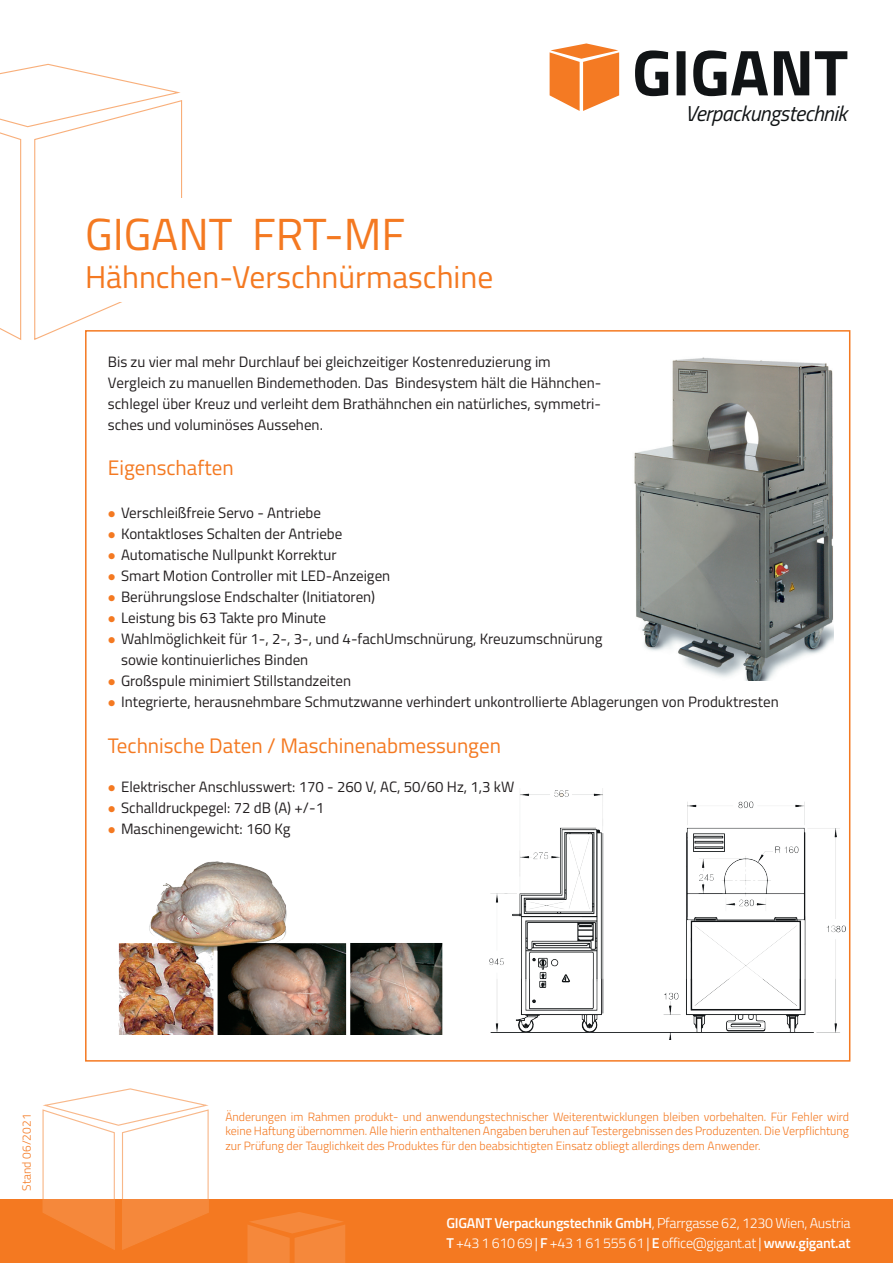
<style>
.page{position:relative;width:893px;height:1263px;background:#fff}
.page>*{position:absolute;margin:0;border:0;box-sizing:border-box;transform-origin:0 0}
.t1{font:45px "Titillium Web";color:#f47921}
.t2{font:31.5px "Titillium Web";color:#f47921}
.t3{font:italic 21.6px "Titillium Web";letter-spacing:-.02em;color:#111416}
.t4{font:21px "Titillium Web";color:#f47921}
.t5{font:15px/21px "Titillium Web";color:#231f20}
.t6{font:300 14.25px/19.5px "Titillium Web";letter-spacing:-.02em;color:#fff}
.t7{font:300 12px/14.4px "Titillium Web";color:#f47921;text-align:justify}
.s1{color:#f47921}
.s2{font-weight:600}
</style>
<div class="page">
<div style="left:0;top:1199px;width:893px;height:64px;background:#f47921"></div>
<svg style="left:0;top:63px;width:183px;height:277px"></svg>
<svg style="left:247px;top:1212px;width:98px;height:51px"></svg>
<svg style="left:42px;top:1088px;width:167px;height:162px"></svg>
<div style="left:85px;top:199px;width:776px;height:103px;background:#fff"></div>
<div style="left:86px;top:331px;width:764px;height:730px;background:#fff"></div>
<img style="left:489px;top:789px;width:357px;height:250px">
<img style="left:634px;top:357px;width:199px;height:323px">
<img style="left:118px;top:861px;width:324px;height:174px">
<svg style="left:635px;top:50px;width:212px;height:46px"></svg>
<svg style="left:550px;top:43px;width:69px;height:68px"></svg>
<h1 class="t1" style="left:85px;top:201px;width:322px">GIGANT FRT-MF</h1>
<h2 class="t2" style="left:85px;top:253px;width:410px">Hähnchen-Verschnürmaschine</h2>
<h3 class="t3" style="left:685px;top:98px;width:164px">Verpackungstechnik</h3>
<p class="t5" style="left:108px;top:350px;width:495px">Bis zu vier mal mehr Durchlauf bei gleichzeitiger Kostenreduzierung im Vergleich zu manuellen Bindemethoden. Das Bindesystem hält die Hähnchen&shy;schlegel über Kreuz und verleiht dem Brathähnchen ein natürliches, symmetri&shy;sches und voluminöses Aussehen.</p>
<h3 class="t4" style="left:108px;top:452px;width:127px">Eigenschaften</h3>
<p class="t5" style="left:108px;top:501px;width:215px"><span class="s1">●</span> Verschleißfreie Servo - Antriebe</p>
<p class="t5" style="left:108px;top:522px;width:236px"><span class="s1">●</span> Kontaktloses Schalten der Antriebe</p>
<p class="t5" style="left:108px;top:543px;width:230px"><span class="s1">●</span> Automatische Nullpunkt Korrektur</p>
<p class="t5" style="left:108px;top:564px;width:284px"><span class="s1">●</span> Smart Motion Controller mit LED-Anzeigen</p>
<p class="t5" style="left:108px;top:585px;width:269px"><span class="s1">●</span> Berührungslose Endschalter (Initiatoren)</p>
<p class="t5" style="left:108px;top:606px;width:220px"><span class="s1">●</span> Leistung bis 63 Takte pro Minute</p>
<p class="t5" style="left:121px;top:627px;width:483px;text-indent:-13px"><span class="s1">●</span> Wahlmöglichkeit für 1-, 2-, 3-, und 4-fachUmschnürung, Kreuzumschnürung sowie kontinuierliches Binden</p>
<p class="t5" style="left:108px;top:669px;width:245px"><span class="s1">●</span> Großspule minimiert Stillstandzeiten</p>
<p class="t5" style="left:108px;top:690px;width:672px"><span class="s1">●</span> Integrierte, herausnehmbare Schmutzwanne verhindert unkontrollierte Ablagerungen von Produktresten</p>
<h3 class="t4" style="left:108px;top:730px;width:395px">Technische Daten / Maschinenabmessungen</h3>
<p class="t5" style="left:108px;top:775px;width:408px"><span class="s1">●</span> Elektrischer Anschlusswert: 170 - 260 V, AC, 50/60 Hz, 1,3 kW</p>
<p class="t5" style="left:108px;top:796px;width:218px"><span class="s1">●</span> Schalldruckpegel: 72 dB (A) +/-1</p>
<p class="t5" style="left:108px;top:817px;width:184px"><span class="s1">●</span> Maschinengewicht: 160 Kg</p>
<p class="t7" style="left:19px;top:1191px;width:78px;rotate:-90deg">Stand 06/2021</p>
<p class="t7" style="left:225px;top:1109px;width:625px">Änderungen im Rahmen produkt- und anwendungstechnischer Weiterentwicklungen bleiben vorbehalten. Für Fehler wird keine Haftung übernommen. Alle hierin enthaltenen Angaben beruhen auf Testergebnissen des Produzenten. Die Verpflichtung zur Prüfung der Tauglichkeit des Produktes für den beabsichtigten Einsatz obliegt allerdings dem Anwender.</p>
<p class="t6" style="left:446px;top:1213px;width:405px"><span class="s2">GIGANT Verpackungstechnik GmbH</span>, Pfarrgasse 62, 1230 Wien, Austria<br><span class="s2">T</span> +43 1 610 69 | <span class="s2">F</span> +43 1 61 555 61 | <span class="s2">E</span> office@gigant.at | <span class="s2">www.gigant.at</span></p>
</div>
